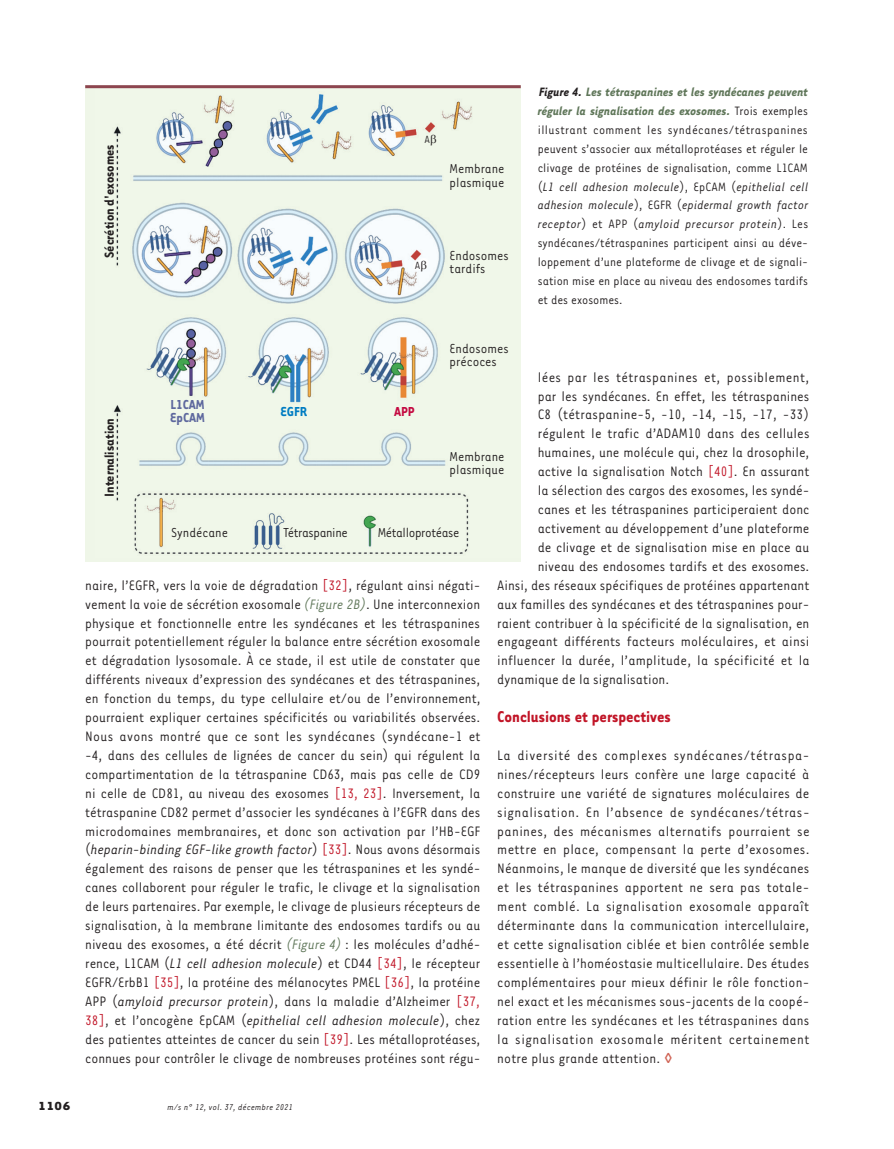
<style>
.page{position:relative;width:894px;height:1149px;background:#fff}
.page>*{position:absolute;margin:0;border:0;box-sizing:border-box;transform-origin:0 0}
.t1{font:700 18px "Tarzana Narrow";color:#c11527}
.t2{font:15.75px/18.9px "Tarzana Narrow";color:#231f20;text-align:justify}
.t3{font:15.75px "Tarzana Narrow";letter-spacing:.025em;color:#231f20}
.t4{font:15px/13.5px "Tarzana Narrow";color:#231f20}
.t5{font:700 15px "Tarzana Narrow";color:#231f20}
.t6{font:15px "Tarzana Narrow";letter-spacing:-.025em;color:#231f20}
.t7{font:700 15px/13.5px "Tarzana Narrow";color:#5e689e}
.t8{font:700 15px "Tarzana Narrow";color:#007cc2}
.t9{font:700 15px "Tarzana Narrow";color:#c40941}
.t10{font:13.95px/18.9px "Tarzana Narrow";color:#231f20;text-align:justify}
.t11{font:700 13.5px "Tarzana Wide";color:#231f20}
.t12{font:12px "Tarzana Narrow";color:#231f20}
.t13{font:italic 9.75px "Tarzana Narrow";letter-spacing:.025em;color:#231f20}
.s1{font-weight:700;font-style:italic}
.s2{font-weight:700;font-style:italic;color:#5f7659}
.s3{font-style:italic}
.s4{color:#c11527}
.s5{font-style:italic;color:#5f7659}
</style>
<div class="page">
<div style="left:85px;top:85px;width:435px;height:476px;background:#eff6e8"></div>
<img style="left:95px;top:88px;width:425px;height:466px">
<hr style="left:85px;top:85px;width:435px;height:3px;background:#8d454f">
<svg style="left:430px;top:135px;width:6px;height:11px"></svg>
<svg style="left:421px;top:261px;width:5px;height:11px"></svg>
<p class="t5" style="left:100px;top:258px;width:115px;rotate:-90deg">Sécrétion d'exosomes</p>
<p class="t12" style="left:424px;top:132px;width:7px">A</p>
<p class="t4" style="left:449px;top:161px;width:56px">Membrane plasmique</p>
<p class="t12" style="left:415px;top:258px;width:7px">A</p>
<p class="t4" style="left:449px;top:248px;width:61px">Endosomes tardifs</p>
<p class="t4" style="left:449px;top:340px;width:61px">Endosomes précoces</p>
<p class="t10" style="left:537px;top:82px;width:272px"><span class="s1">Figure 4.</span> <span class="s2">Les tétraspanines et les syndécanes peuvent réguler la signalisation des exosomes.</span> Trois exemples illustrant comment les syndécanes/tétraspanines peuvent s’associer aux métalloprotéases et réguler le clivage de protéines de signalisation, comme L1CAM (<span class="s3">L1 cell adhesion molecule</span>), EpCAM (<span class="s3">epithelial cell adhesion molecule</span>), EGFR (<span class="s3">epidermal growth factor receptor</span>) et APP (<span class="s3">amyloid precursor protein</span>). Les syndécanes/tétraspanines participent ainsi au déve&shy;loppement d’une plateforme de clivage et de signali&shy;sation mise en place au niveau des endosomes tardifs et des exosomes.</p>
<p class="t3" style="left:537px;top:367px;width:273px">lées par les tétraspanines et, possiblement,</p>
<p class="t2" style="left:537px;top:385px;width:273px">par les syndécanes. En effet, les tétraspanines</p>
<p class="t2" style="left:537px;top:404px;width:273px">C8 (tétraspanine-5, -10, -14, -15, -17, -33)</p>
<p class="t2" style="left:537px;top:423px;width:273px">régulent le trafic d’ADAM10 dans des cellules</p>
<p class="t2" style="left:537px;top:442px;width:273px">humaines, une molécule qui, chez la drosophile,</p>
<p class="t2" style="left:537px;top:461px;width:273px">active la signalisation Notch <span class="s4">[40]</span>. En assurant</p>
<p class="t2" style="left:537px;top:480px;width:273px">la sélection des cargos des exosomes, les syndé-</p>
<p class="t2" style="left:537px;top:499px;width:273px">canes et les tétraspanines participeraient donc</p>
<p class="t2" style="left:537px;top:518px;width:273px">activement au développement d’une plateforme</p>
<p class="t2" style="left:537px;top:537px;width:273px">de clivage et de signalisation mise en place au</p>
<p class="t2" style="left:537px;top:556px;width:273px">niveau des endosomes tardifs et des exosomes.</p>
<p class="t2" style="left:497px;top:574px;width:313px">Ainsi, des réseaux spécifiques de protéines appartenant</p>
<p class="t2" style="left:497px;top:593px;width:313px">aux familles des syndécanes et des tétraspanines pour-</p>
<p class="t2" style="left:497px;top:612px;width:313px">raient contribuer à la spécificité de la signalisation, en</p>
<p class="t2" style="left:497px;top:631px;width:313px">engageant différents facteurs moléculaires, et ainsi</p>
<p class="t2" style="left:497px;top:650px;width:314px">influencer la durée, l’amplitude, la spécificité et la</p>
<p class="t2" style="left:497px;top:669px;width:173px">dynamique de la signalisation.</p>
<p class="t1" style="left:497px;top:705px;width:175px">Conclusions et perspectives</p>
<p class="t2" style="left:497px;top:745px;width:314px">La diversité des complexes syndécanes/tétraspa&shy;nines/récepteurs leurs confère une large capacité à construire une variété de signatures moléculaires de signalisation. En l’absence de syndécanes/tétras&shy;panines, des mécanismes alternatifs pourraient se mettre en place, compensant la perte d’exosomes.<br>Néanmoins, le manque de diversité que les syndécanes et les tétraspanines apportent ne sera pas totale&shy;ment comblé. La signalisation exosomale apparaît déterminante dans la communication intercellulaire, et cette signalisation ciblée et bien contrôlée semble essentielle à l’homéostasie multicellulaire. Des études complémentaires pour mieux définir le rôle fonction&shy;nel exact et les mécanismes sous-jacents de la coopé&shy;ration entre les syndécanes et les tétraspanines dans la signalisation exosomale méritent certainement notre plus grande attention.</p>
<p class="t7" style="left:170px;top:397px;width:36px">L1CAM<br>EpCAM</p>
<p class="t8" style="left:280px;top:402px;width:28px">EGFR</p>
<p class="t9" style="left:394px;top:402px;width:22px">APP</p>
<p class="t5" style="left:100px;top:497px;width:80px;rotate:-90deg">Internalisation</p>
<p class="t4" style="left:449px;top:449px;width:56px">Membrane plasmique</p>
<p class="t4" style="left:171px;top:524px;width:58px">Syndécane</p>
<p class="t6" style="left:283px;top:523px;width:66px">Tétraspanine</p>
<p class="t6" style="left:377px;top:523px;width:83px">Métalloprotéase</p>
<p class="t2" style="left:85px;top:574px;width:397px">naire, l’EGFR, vers la voie de dégradation <span class="s4">[32]</span>, régulant ainsi négati&shy;vement la voie de sécrétion exosomale <span class="s5">(Figure 2B)</span>. Une interconnexion physique et fonctionnelle entre les syndécanes et les tétraspanines pourrait potentiellement réguler la balance entre sécrétion exosomale et dégradation lysosomale. À ce stade, il est utile de constater que différents niveaux d’expression des syndécanes et des tétraspanines, en fonction du temps, du type cellulaire et/ou de l’environnement, pourraient expliquer certaines spécificités ou variabilités observées.<br>Nous avons montré que ce sont les syndécanes (syndécane-1 et -4, dans des cellules de lignées de cancer du sein) qui régulent la compartimentation de la tétraspanine CD63, mais pas celle de CD9 ni celle de CD81, au niveau des exosomes <span class="s4">[13, 23]</span>. Inversement, la tétraspanine CD82 permet d’associer les syndécanes à l’EGFR dans des microdomaines membranaires, et donc son activation par l’HB-EGF (<span class="s3">heparin-binding EGF-like growth factor</span>) <span class="s4">[33]</span>. Nous avons désormais également des raisons de penser que les tétraspanines et les syndé&shy;canes collaborent pour réguler le trafic, le clivage et la signalisation de leurs partenaires. Par exemple, le clivage de plusieurs récepteurs de signalisation, à la membrane limitante des endosomes tardifs ou au niveau des exosomes, a été décrit <span class="s5">(Figure 4)</span> : les molécules d’adhé&shy;rence, L1CAM (<span class="s3">L1 cell adhesion molecule</span>) et CD44 <span class="s4">[34]</span>, le récepteur EGFR/ErbB1 <span class="s4">[35]</span>, la protéine des mélanocytes PMEL <span class="s4">[36]</span>, la protéine APP (<span class="s3">amyloid precursor protein</span>), dans la maladie d’Alzheimer <span class="s4">[37, 38]</span>, et l’oncogène EpCAM (<span class="s3">epithelial cell adhesion molecule</span>), chez des patientes atteintes de cancer du sein <span class="s4">[39]</span>. Les métalloprotéases, connues pour contrôler le clivage de nombreuses protéines sont régu-</p>
<p class="t11" style="left:38px;top:1097px;width:34px">1106</p>
<p class="t13" style="left:167px;top:1100px;width:127px">m/s n° 12, vol. 37, décembre 2021</p>
</div>
